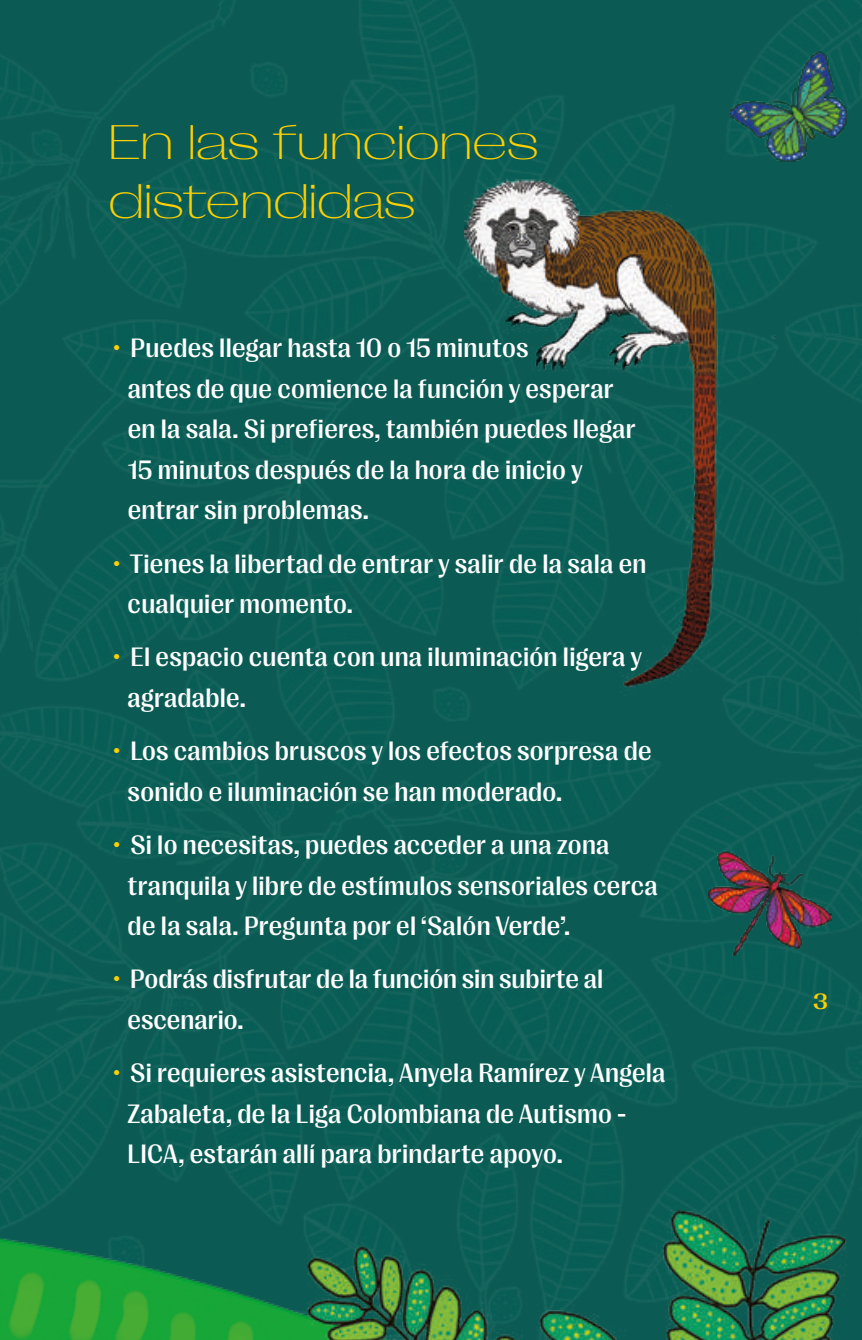
<style>
.page{position:relative;width:862px;height:1340px;background:#fff}
.page>*{position:absolute;margin:0;border:0;box-sizing:border-box;transform-origin:0 0}
.t1{font:49.5px/58.5px "PP Right Gothic Spatial Fine";color:#ffd000}
.t2{font:500 27px/40.5px "PP Right Gothic";letter-spacing:.01em;color:#fff}
.t3{font:500 expanded 22.5px "PP Right Gothic";color:#ffd000}
.s1{font-family:"Space Mono";font-weight:400;color:#ffd000}
</style>
<div class="page">
<div style="left:0;top:0;width:861px;height:1339px;background:#0b5d55"></div>
<img style="left:0;top:1205px;width:415px;height:134px">
<img style="left:464px;top:178px;width:310px;height:530px">
<img style="left:307px;top:1210px;width:538px;height:129px">
<img style="left:708px;top:817px;width:123px;height:138px">
<img style="left:729px;top:51px;width:116px;height:110px">
<h1 class="t1" style="left:108px;top:113px;width:431px">En las funciones distendidas</h1>
<p class="t2" style="left:128px;top:327px;width:509px;text-indent:-19px"><span class="s1">∙</span> Puedes llegar hasta 10 o 15 minutos<br>antes de que comience la función y esperar en la sala. Si prefieres, también puedes llegar 15 minutos después de la hora de inicio y entrar sin problemas.</p>
<p class="t2" style="left:128px;top:543px;width:520px;text-indent:-19px"><span class="s1">∙</span> Tienes la libertad de entrar y salir de la sala en cualquier momento.</p>
<p class="t2" style="left:127px;top:636px;width:516px;text-indent:-19px"><span class="s1">∙</span> El espacio cuenta con una iluminación ligera y agradable.</p>
<p class="t2" style="left:127px;top:730px;width:525px;text-indent:-19px"><span class="s1">∙</span> Los cambios bruscos y los efectos sorpresa de sonido e iluminación se han moderado.</p>
<p class="t2" style="left:127px;top:824px;width:531px;text-indent:-19px"><span class="s1">∙</span> Si lo necesitas, puedes acceder a una zona tranquila y libre de estímulos sensoriales cerca de la sala. Pregunta por el ‘Salón Verde’.</p>
<p class="t2" style="left:127px;top:958px;width:477px;text-indent:-19px"><span class="s1">∙</span> Podrás disfrutar de la función sin subirte al escenario.</p>
<p class="t2" style="left:127px;top:1052px;width:539px;text-indent:-19px"><span class="s1">∙</span> Si requieres asistencia, Anyela Ramírez y Angela<br>Zabaleta, de la Liga Colombiana de Autismo -<br>LICA, estarán allí para brindarte apoyo.</p>
<p class="t3" style="left:812px;top:989px;width:16px">3</p>
</div>
